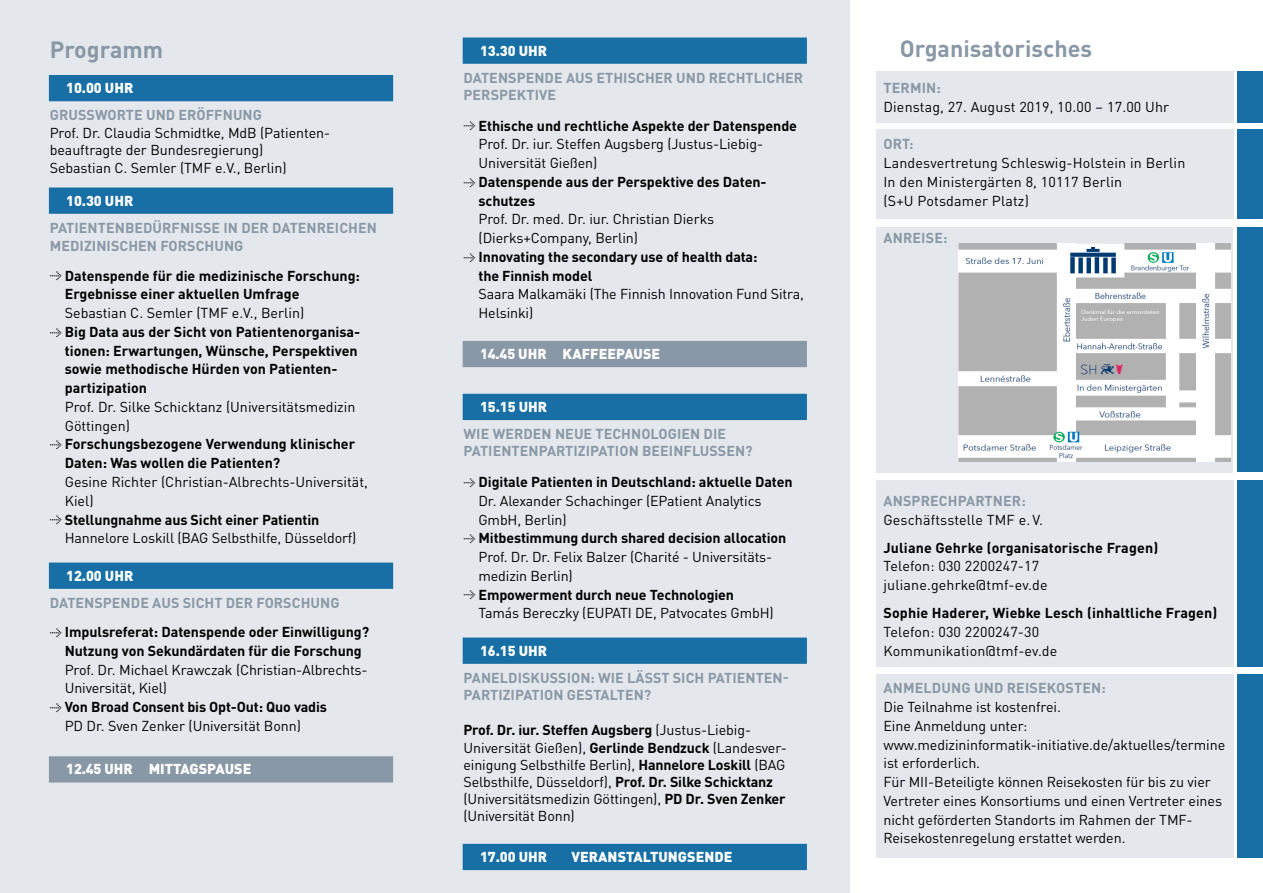
<style>
.page{position:relative;width:1263px;height:893px;background:#fff}
.page>*{position:absolute;margin:0;border:0;box-sizing:border-box;transform-origin:0 0}
.t1{font:700 23.25px "DINOT";color:#8998a6}
.t2{font:14.25px/18.8px "DINOT";letter-spacing:-.005em;color:#000}
.t3{font:700 14.25px/18.8px "DINOT";letter-spacing:.005em;color:#000}
.t4{font:700 14.25px/17.5px "DINOT";letter-spacing:.005em;color:#8998a6}
.t5{font:900 14.25px "DINOT";color:#fff}
.s1{font-family:"Punktpfeil";font-weight:400;font-size:12px}
.s2{color:#8998a6}
.s3{font-weight:700}
</style>
<div class="page">
<div style="left:0;top:0;width:850px;height:893px;background:#e4e8ec"></div>
<div style="left:463px;top:38px;width:344px;height:26px;background:#176fa5"></div>
<div style="left:463px;top:341px;width:344px;height:26px;background:#8998a6"></div>
<div style="left:463px;top:394px;width:344px;height:26px;background:#176fa5"></div>
<div style="left:463px;top:638px;width:344px;height:26px;background:#176fa5"></div>
<div style="left:463px;top:844px;width:344px;height:26px;background:#176fa5"></div>
<div style="left:49px;top:75px;width:344px;height:26px;background:#176fa5"></div>
<div style="left:49px;top:188px;width:344px;height:26px;background:#176fa5"></div>
<div style="left:49px;top:563px;width:344px;height:26px;background:#176fa5"></div>
<div style="left:49px;top:756px;width:344px;height:26px;background:#8998a6"></div>
<div style="left:876px;top:71px;width:358px;height:51px;background:#e4e8ec"></div>
<div style="left:1237px;top:71px;width:26px;height:51px;background:#176fa5"></div>
<div style="left:876px;top:130px;width:358px;height:89px;background:#e4e8ec"></div>
<div style="left:1237px;top:130px;width:26px;height:89px;background:#176fa5"></div>
<div style="left:876px;top:480px;width:358px;height:186px;background:#e4e8ec"></div>
<div style="left:1237px;top:480px;width:26px;height:186px;background:#176fa5"></div>
<div style="left:876px;top:674px;width:358px;height:184px;background:#e4e8ec"></div>
<div style="left:1237px;top:674px;width:26px;height:184px;background:#176fa5"></div>
<div style="left:876px;top:227px;width:357px;height:245px;background:#e4e8ec"></div>
<div style="left:1237px;top:227px;width:26px;height:244px;background:#176fa5"></div>
<img style="left:958px;top:244px;width:273px;height:217px">
<h1 class="t1" style="left:50px;top:32px;width:115px">Programm</h1>
<p class="t5" style="left:66px;top:77px;width:59px">10.00 UHR</p>
<p class="t4" style="left:50px;top:105px;width:40px">GruSSw</p>
<p class="t4" style="left:108px;top:105px;width:156px">orte und eröffnung</p>
<p class="t2" style="left:50px;top:123px;width:282px;line-height:17.5px">Prof. Dr. Claudia Schmidtke, MdB (Patienten&shy;beauftragte der Bundesregierung)<br>Sebastian C. Semler (TMF e.V., Berlin)</p>
<p class="t5" style="left:66px;top:189px;width:56px">10.30 UHR</p>
<p class="t4" style="left:50px;top:217px;width:329px;line-height:18.8px">Patientenbedürfnisse in der datenreichen medizinischen forschung</p>
<p class="t3" style="left:65px;top:265px;width:297px;text-indent:-15px"><span class="s1">A</span> Datenspende für die medizinische Forschung:<br>Ergebnisse einer aktuellen Umfrage</p>
<p class="t2" style="left:65px;top:302px;width:241px">Sebastian C. Semler (TMF e.V., Berlin)</p>
<p class="t3" style="left:50px;top:321px;width:312px"><span class="s1">A</span> Big Data aus der Sicht von Patientenorganisa-</p>
<p class="t3" style="left:65px;top:340px;width:294px">tionen: Erwartungen, Wünsche, Perspektiven</p>
<p class="t3" style="left:65px;top:359px;width:274px">sowie methodische H ürden von Patienten-</p>
<p class="t3" style="left:65px;top:377px;width:84px">partizipation</p>
<p class="t2" style="left:65px;top:396px;width:292px">Prof. Dr. Silke Schicktanz (Universitätsmedizin</p>
<p class="t2" style="left:65px;top:415px;width:67px">Göttingen)</p>
<p class="t3" style="left:50px;top:434px;width:307px"><span class="s1">A</span> Forschungsbezogene Verwendung klinischer</p>
<p class="t3" style="left:65px;top:452px;width:217px">Daten: Was wollen die Patienten?</p>
<p class="t2" style="left:65px;top:471px;width:305px">Gesine Richter (Christian-Albrechts-Universität,</p>
<p class="t2" style="left:65px;top:490px;width:30px">Kiel)</p>
<p class="t3" style="left:50px;top:509px;width:271px"><span class="s1">A</span> Stellungnahme aus Sicht einer Patientin</p>
<p class="t2" style="left:65px;top:527px;width:293px">Hannelore Loskill (BAG Selbsthilfe, Düsseldorf)</p>
<p class="t5" style="left:66px;top:564px;width:69px">12.00 UHR</p>
<p class="t3" style="left:50px;top:587px;width:321px;line-height:29.2px"><span class="s2">Datenspende aus sicht der Forschung<br></span><span class="s1">A</span> I mpulsreferat: Datenspende oder Einwilligung?</p>
<p class="t3" style="left:65px;top:640px;width:299px">N utzung von Sekundärdaten für die Forschung</p>
<p class="t2" style="left:65px;top:659px;width:304px">Prof. Dr. Michael Krawczak (Christian-Albrechts-</p>
<p class="t2" style="left:65px;top:677px;width:104px">Universität, Kiel)</p>
<p class="t3" style="left:50px;top:696px;width:279px"><span class="s1">A</span> Von Broad Consent bis Opt-Out: Quo vadis</p>
<p class="t2" style="left:65px;top:715px;width:238px">PD Dr. Sven Zenker (Universität Bonn)</p>
<p class="t5" style="left:66px;top:758px;width:58px">12.45 UHR</p>
<p class="t5" style="left:149px;top:758px;width:104px">MITTAGSPAUSE</p>
<p class="t5" style="left:480px;top:39px;width:69px">13.30 UHR</p>
<p class="t4" style="left:464px;top:67px;width:341px">Datenspende aus ethischer und rechtlicher perspektive</p>
<p class="t3" style="left:463px;top:115px;width:335px"><span class="s1">A</span> Ethische und rechtliche Aspekte der Datenspende</p>
<p class="t2" style="left:478px;top:134px;width:286px">Prof. Dr. iur. Steffen Augsberg (Justus-Liebig-</p>
<p class="t2" style="left:478px;top:152px;width:120px">Universität Gießen)</p>
<p class="t3" style="left:463px;top:171px;width:305px"><span class="s1">A</span> Datenspende aus der Perspektive des Daten-</p>
<p class="t3" style="left:478px;top:190px;width:58px">schutzes</p>
<p class="t2" style="left:478px;top:209px;width:237px">Prof. Dr. med. Dr. iur. Christian Dierks</p>
<p class="t2" style="left:478px;top:227px;width:161px">(Dierks+Company, Berlin)</p>
<p class="t3" style="left:463px;top:246px;width:295px"><span class="s1">A</span> I nnovating the secondary use of health data:</p>
<p class="t3" style="left:478px;top:265px;width:115px">the Finnish model</p>
<p class="t2" style="left:478px;top:284px;width:327px">Saara Malkamäki (The Finnish Innovation Fund Sitra,<br>Helsinki)</p>
<p class="t5" style="left:480px;top:343px;width:58px">14.45 UHR</p>
<p class="t5" style="left:562px;top:343px;width:99px">KAFFEEPAUSE</p>
<p class="t5" style="left:480px;top:395px;width:56px">15.15 UHR</p>
<p class="t4" style="left:464px;top:424px;width:291px">Wie werden neue Technologien die patientenpartizipation beeinflussen?</p>
<p class="t3" style="left:463px;top:471px;width:331px"><span class="s1">A</span> Digitale Patienten in Deutschland: aktuelle Daten</p>
<p class="t2" style="left:478px;top:490px;width:284px">Dr. Alexander Schachinger (EPatient Analytics</p>
<p class="t2" style="left:478px;top:509px;width:90px">GmbH , Berlin)</p>
<p class="t3" style="left:463px;top:527px;width:324px"><span class="s1">A</span> Mitbestimmung durch shared decision allocation</p>
<p class="t2" style="left:478px;top:546px;width:295px">Prof. Dr. Dr. Felix Balzer (Charité - Universitäts-</p>
<p class="t2" style="left:478px;top:565px;width:96px">medizin Berlin)</p>
<p class="t3" style="left:463px;top:584px;width:272px"><span class="s1">A</span> Empowerment durch neue Technologien</p>
<p class="t2" style="left:478px;top:602px;width:297px">Tamás Bereczky (EUPATI DE, Patvocates GmbH )</p>
<p class="t5" style="left:480px;top:639px;width:56px">16.15 UHR</p>
<p class="t4" style="left:464px;top:667px;width:10px">PANELDISKUSSION</p>
<p class="t4" style="left:590px;top:667px;width:64px">: WIE LÄSST</p>
<p class="t4" style="left:673px;top:667px;width:9px">SICH</p>
<p class="t4" style="left:708px;top:667px;width:10px">PATIENTEN</p>
<p class="t4" style="left:783px;top:667px;width:8px">-</p>
<p class="t4" style="left:464px;top:685px;width:9px">PARTIZIPATION</p>
<p class="t4" style="left:567px;top:685px;width:10px">GESTALTEN</p>
<p class="t4" style="left:644px;top:685px;width:9px">?</p>
<p class="t2" style="left:463px;top:720px;width:325px;line-height:17.2px"><span class="s3">Prof. Dr. iur. Steffen Augsberg</span> (Justus-Liebig-Universität Gießen), <span class="s3">Gerlinde Bendzuck</span> (Landesver&shy;einigung Selbsthilfe Berlin), <span class="s3">Hannelore Loskill</span> (BAG Selbsthilfe, Düsseldorf), <span class="s3">Prof. Dr. Silke Schicktanz </span>(Universitätsmedizin Göttingen), <span class="s3">PD Dr. Sven Zenker </span>(Universität Bonn)</p>
<p class="t5" style="left:480px;top:845px;width:59px">17.00 UHR</p>
<p class="t5" style="left:571px;top:845px;width:158px">VERANSTALTUNGSE NDE</p>
<h1 class="t1" style="left:900px;top:30px;width:194px">Organisatorisches</h1>
<p class="t4" style="left:883px;top:78px;width:59px">Termin:</p>
<p class="t2" style="left:883px;top:96px;width:287px">Dienstag, 27. August 2019, 10.00 – 17.00 Uhr</p>
<p class="t4" style="left:883px;top:134px;width:32px">Ort:</p>
<p class="t2" style="left:883px;top:152px;width:303px">Landesvertretung Schleswig-Holstein in Berlin<br>In den Ministergärten 8, 10117 Berlin<br>(S+U Potsdamer Platz)</p>
<p class="t4" style="left:883px;top:228px;width:65px">Anreise:</p>
<p class="t4" style="left:883px;top:490px;width:144px">Ansprechpartner:</p>
<p class="t2" style="left:883px;top:509px;width:161px">Geschäftsstelle TMF e. V.</p>
<p class="t3" style="left:883px;top:537px;width:276px">Juliane Gehrke (organisatorische Fragen)</p>
<p class="t2" style="left:883px;top:556px;width:166px">Telefon: 030 2200247-17 juliane.gehrke@tmf-ev.de</p>
<p class="t3" style="left:883px;top:602px;width:335px">Sophie Haderer, Wiebke Lesch (inhaltliche Fragen)</p>
<p class="t2" style="left:883px;top:621px;width:175px">Telefon: 030 2200247-30<br>Kommunikation@tmf-ev.de</p>
<p class="t4" style="left:883px;top:678px;width:224px">Anm eldung und Reisekosten:</p>
<p class="t2" style="left:883px;top:696px;width:343px">Die Teilnahme ist kostenfrei.<br>Eine Anmeldung unter: www.medizininformatik-initiative.de/aktuelles/termine ist erforderlich.<br>Für MII-Beteiligte können Reisekosten für bis zu vier Vertreter eines Konsortiums und einen Vertreter eines nicht geförderten Standorts im Rahmen der TMF-Reisekostenregelung erstattet werden.</p>
</div>
